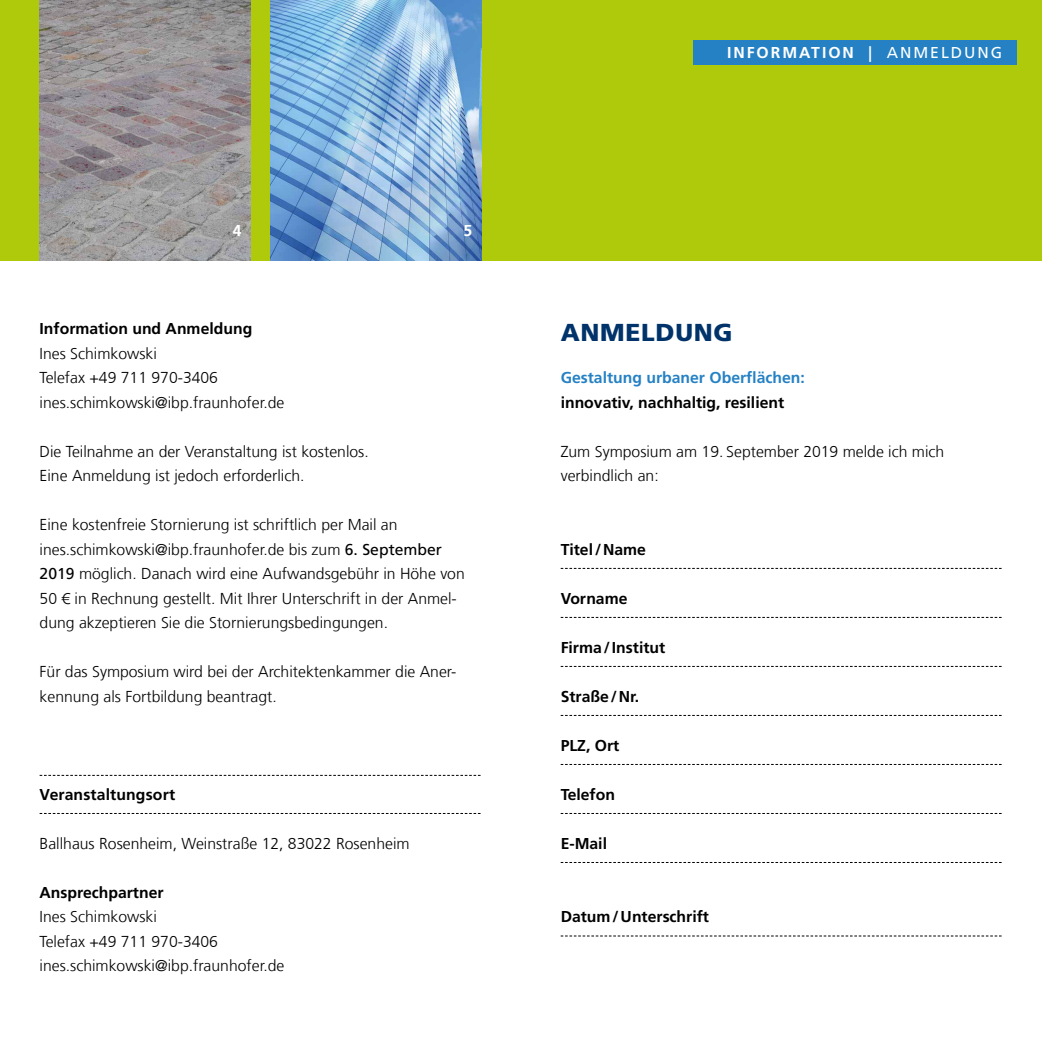
<style>
.page{position:relative;width:1042px;height:1042px;background:#fff}
.page>*{position:absolute;margin:0;border:0;box-sizing:border-box;transform-origin:0 0}
.t1{font:900 24.5px "Frutiger LT Com";letter-spacing:.03em;color:#00336a}
.t2{font:300 15.75px/24.5px "Frutiger LT Com";color:#000}
.t3{font:700 15.75px "Frutiger LT Com";color:#000}
.t4{font:700 15.75px "Frutiger LT Com";color:#2581c4}
.t5{font:700 15.75px "Frutiger LT Com";letter-spacing:.125em;color:#fff}
.s1{font-weight:400}
</style>
<div class="page">
<div style="left:0;top:0;width:521px;height:260px;background:#afca0b"></div>
<svg style="left:40px;top:775px;width:441px;height:1px"></svg>
<svg style="left:40px;top:813px;width:441px;height:1px"></svg>
<img style="left:270px;top:0;width:211px;height:260px">
<img style="left:40px;top:0;width:211px;height:260px">
<div style="left:521px;top:0;width:521px;height:260px;background:#afca0b"></div>
<svg style="left:561px;top:568px;width:441px;height:1px"></svg>
<svg style="left:561px;top:617px;width:441px;height:1px"></svg>
<svg style="left:561px;top:666px;width:441px;height:1px"></svg>
<svg style="left:561px;top:715px;width:441px;height:1px"></svg>
<svg style="left:561px;top:764px;width:441px;height:1px"></svg>
<svg style="left:561px;top:813px;width:441px;height:1px"></svg>
<svg style="left:561px;top:862px;width:441px;height:1px"></svg>
<svg style="left:561px;top:935px;width:441px;height:1px"></svg>
<div style="left:693px;top:40px;width:324px;height:24px;background:#2581c4"></div>
<p class="t5" style="left:233px;top:221px;width:10px">4</p>
<p class="t5" style="left:463px;top:221px;width:10px">5</p>
<p class="t3" style="left:40px;top:319px;width:214px">Information und Anmeldung</p>
<p class="t2" style="left:40px;top:341px;width:246px">Ines Schimkowski<br>Telefax +49 711 970-3406 ines.schimkowski@ibp.fraunhofer.de</p>
<p class="t2" style="left:40px;top:439px;width:331px">Die Teilnahme an der Veranstaltung ist kostenlos.<br>Eine Anmeldung ist jedoch erforderlich.</p>
<p class="t2" style="left:40px;top:512px;width:427px">Eine kostenfreie Stornierung ist schriftlich per Mail an ines.schimkowski@ibp.fraunhofer.de bis zum <span class="s1">6. September 2019</span> möglich. Danach wird eine Aufwandsgebühr in Höhe von 50 € in Rechnung gestellt. Mit Ihrer Unterschrift in der Anmel&shy;dung akzeptieren Sie die Stornierungsbedingungen.</p>
<p class="t2" style="left:40px;top:659px;width:418px">Für das Symposium wird bei der Architektenkammer die Aner&shy;kennung als Fortbildung beantragt.</p>
<p class="t3" style="left:40px;top:785px;width:137px">Veranstaltungsort</p>
<p class="t2" style="left:40px;top:831px;width:371px">Ballhaus Rosenheim, Weinstraße 12, 83022 Rosenheim</p>
<p class="t3" style="left:40px;top:883px;width:125px">Ansprechpartner</p>
<p class="t2" style="left:40px;top:904px;width:246px">Ines Schimkowski<br>Telefax +49 711 970-3406 ines.schimkowski@ibp.fraunhofer.de</p>
<p class="t5" style="left:727px;top:43px;width:277px">INFORMATION | <span class="s1">ANMELDUNG</span></p>
<h1 class="t1" style="left:561px;top:318px;width:173px">ANMELDUNG</h1>
<p class="t4" style="left:561px;top:368px;width:246px">Gestaltung urbaner Oberflächen:</p>
<p class="t3" style="left:561px;top:393px;width:225px">innovativ, nachhaltig, resilient</p>
<p class="t2" style="left:561px;top:439px;width:385px">Zum Symposium am 19. September 2019 melde ich mich verbindlich an:</p>
<p class="t3" style="left:561px;top:540px;width:87px">Titel / Name</p>
<p class="t3" style="left:561px;top:589px;width:68px">Vorname</p>
<p class="t3" style="left:561px;top:638px;width:106px">Firma / Institut</p>
<p class="t3" style="left:561px;top:687px;width:80px">Straße / Nr.</p>
<p class="t3" style="left:561px;top:736px;width:60px">PLZ, Ort</p>
<p class="t3" style="left:561px;top:785px;width:56px">Telefon</p>
<p class="t3" style="left:561px;top:834px;width:48px">E-Mail</p>
<p class="t3" style="left:561px;top:907px;width:150px">Datum / Unterschrift</p>
</div>
